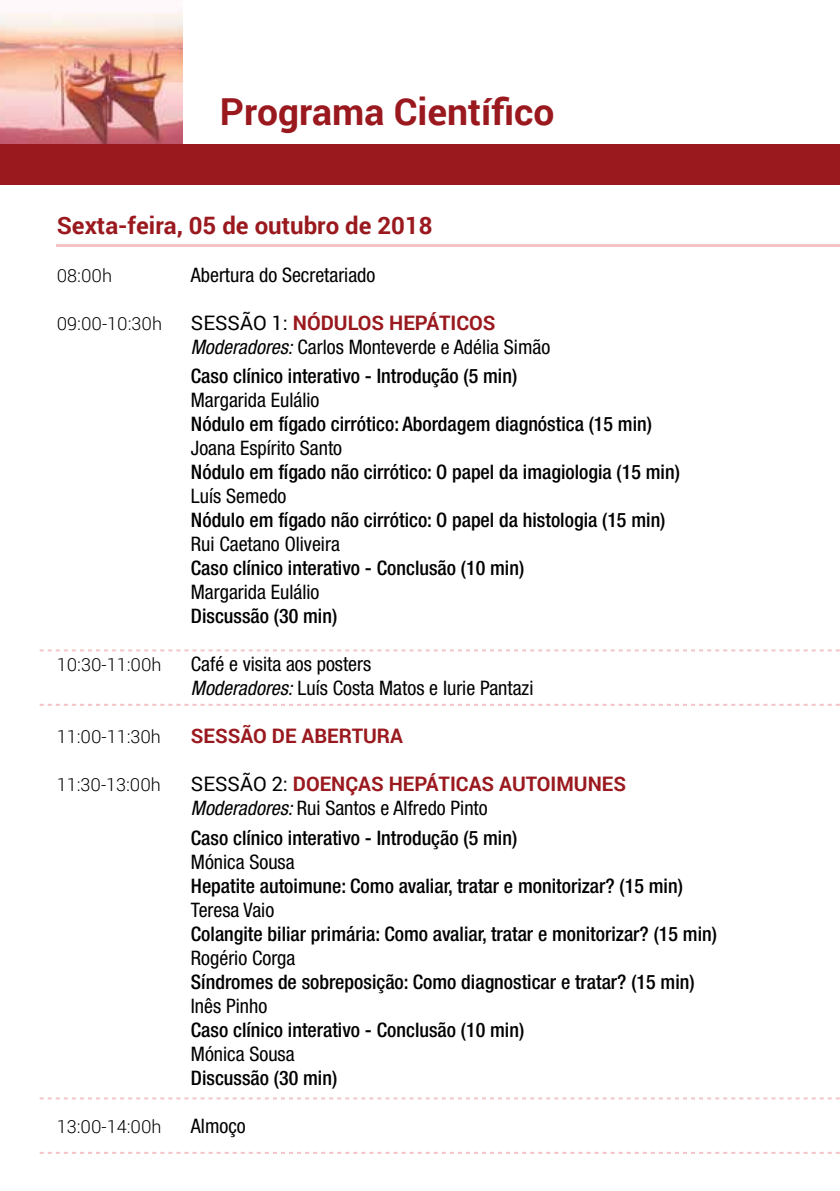
<style>
.page{position:relative;width:840px;height:1191px;background:#fff}
.page>*{position:absolute;margin:0;border:0;box-sizing:border-box;transform-origin:0 0}
.t1{font:700 37.2px "Roboto";color:#9a191e}
.t2{font:700 24px "Roboto";color:#9a191e}
.t3{font:500 condensed 20px/29.6px "Helvetica Neue";color:#000}
.t4{font:condensed 20px/24px "Helvetica Neue";color:#000}
.t5{font:700 20px "Roboto";color:#9a191e}
.t6{font:300 18px "Roboto";color:#000}
.s1{font-weight:400;color:#000}
.s2{font-weight:400;font-style:italic}
.s3{font-weight:400}
.s4{font-style:italic}
</style>
<div class="page">
<img style="left:0;top:11px;width:183px;height:133px">
<div style="left:0;top:144px;width:839px;height:41px;background:#9a191e"></div>
<hr style="left:57px;top:244px;width:782px;height:3px;background:#f4c3c7">
<svg style="left:40px;top:649px;width:799px;height:2px"></svg>
<svg style="left:40px;top:704px;width:799px;height:2px"></svg>
<svg style="left:40px;top:1097px;width:799px;height:2px"></svg>
<svg style="left:40px;top:1152px;width:799px;height:1px"></svg>
<h1 class="t1" style="left:220px;top:85px;width:336px">Programa Científico</h1>
<p class="t2" style="left:57px;top:208px;width:377px">Sexta-feira, 05 de outubro de 2018</p>
<p class="t6" style="left:57px;top:263px;width:57px">08:00h</p>
<p class="t4" style="left:191px;top:262px;width:186px">Abertura do Secretariado</p>
<p class="t6" style="left:57px;top:311px;width:107px">09:00-10:30h</p>
<p class="t5" style="left:191px;top:308px;width:306px"><span class="s1">SESSÃO 1:</span> NÓDULOS HEPÁTICOS</p>
<p class="t3" style="left:191px;top:331px;width:360px"><span class="s2">Moderadores:</span> <span class="s3">Carlos Monteverde e Adélia Simão<br></span>Caso clínico interativo - Introdução (5 min)</p>
<p class="t4" style="left:191px;top:388px;width:130px">Margarida Eulálio</p>
<p class="t3" style="left:191px;top:409px;width:462px">Nódulo em fígado cirrótico: Abordagem diagnóstica (15 min)</p>
<p class="t4" style="left:191px;top:436px;width:153px">Joana Espírito Santo</p>
<p class="t3" style="left:191px;top:457px;width:490px">Nódulo em fígado não cirrótico: O papel da imagiologia (15 min)</p>
<p class="t4" style="left:191px;top:484px;width:97px">Luís Semedo</p>
<p class="t3" style="left:191px;top:505px;width:476px">Nódulo em fígado não cirrótico: O papel da histologia (15 min)</p>
<p class="t4" style="left:191px;top:532px;width:150px">Rui Caetano Oliveira</p>
<p class="t3" style="left:191px;top:553px;width:334px">Caso clínico interativo - Conclusão (10 min)</p>
<p class="t4" style="left:191px;top:580px;width:130px">Margarida Eulálio</p>
<p class="t3" style="left:191px;top:601px;width:148px">Discussão (30 min)</p>
<p class="t6" style="left:57px;top:652px;width:106px">10:30-11:00h</p>
<p class="t4" style="left:191px;top:652px;width:344px">Café e visita aos posters<br><span class="s4">Moderadores:</span> Luís Costa Matos e Iurie Pantazi</p>
<p class="t6" style="left:57px;top:724px;width:106px">11:00-11:30h</p>
<p class="t5" style="left:191px;top:722px;width:213px">SESSÃO DE ABERTURA</p>
<p class="t6" style="left:57px;top:772px;width:106px">11:30-13:00h</p>
<p class="t5" style="left:191px;top:770px;width:436px"><span class="s1">SESSÃO 2:</span> DOENÇAS HEPÁTICAS AUTOIMUNES</p>
<p class="t3" style="left:191px;top:793px;width:327px"><span class="s2">Moderadores:</span> <span class="s3">Rui Santos e Alfredo Pinto<br></span>Caso clínico interativo - Introdução (5 min)</p>
<p class="t4" style="left:191px;top:850px;width:105px">Mónica Sousa</p>
<p class="t3" style="left:191px;top:871px;width:493px">Hepatite autoimune: Como avaliar, tratar e monitorizar? (15 min)</p>
<p class="t4" style="left:191px;top:898px;width:85px">Teresa Vaio</p>
<p class="t3" style="left:191px;top:919px;width:527px">Colangite biliar primária: Como avaliar, tratar e monitorizar? (15 min)</p>
<p class="t4" style="left:191px;top:946px;width:106px">Rogério Corga</p>
<p class="t3" style="left:191px;top:967px;width:505px">Síndromes de sobreposição: Como diagnosticar e tratar? (15 min)</p>
<p class="t4" style="left:191px;top:994px;width:78px">Inês Pinho</p>
<p class="t3" style="left:191px;top:1015px;width:334px">Caso clínico interativo - Conclusão (10 min)</p>
<p class="t4" style="left:191px;top:1042px;width:105px">Mónica Sousa</p>
<p class="t3" style="left:191px;top:1063px;width:148px">Discussão (30 min)</p>
<p class="t6" style="left:57px;top:1114px;width:106px">13:00-14:00h</p>
<p class="t4" style="left:191px;top:1114px;width:56px">Almoço</p>
</div>
